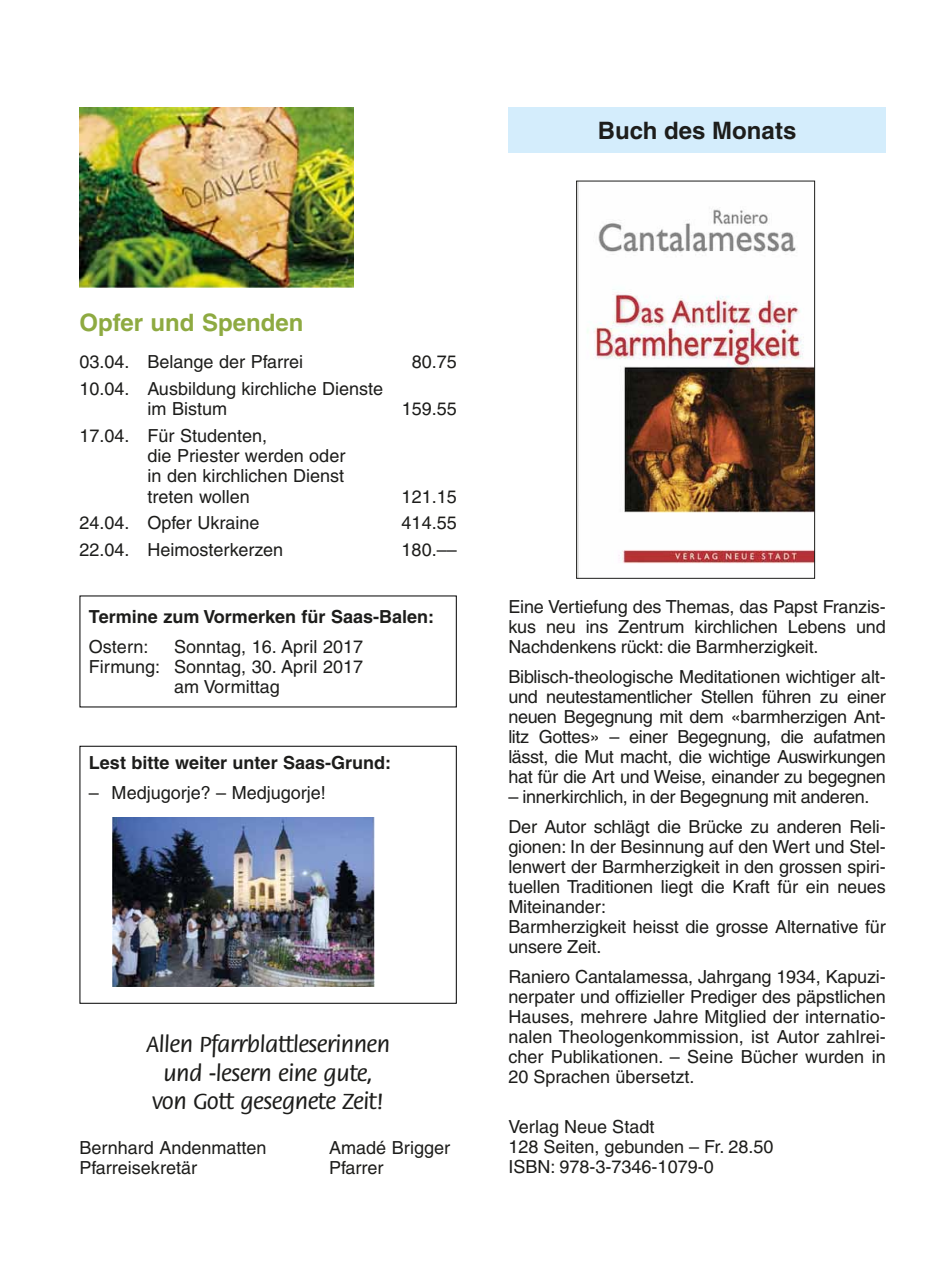
<style>
.page{position:relative;width:942px;height:1276px;background:#fff}
.page>*{position:absolute;margin:0;border:0;box-sizing:border-box;transform-origin:0 0}
.t1{font:500 24px/28.4px "Flora";letter-spacing:-.02em;color:#1d1d1b;text-align:center}
.t2{font:700 24px "Helvetica";color:#8eaa41}
.t3{font:700 24px "Helvetica";color:#1d1d1b}
.t4{font:18px/20px "Helvetica";color:#1d1d1b}
.t5{font:18px/30px "Helvetica";letter-spacing:-.02em;color:#1d1d1b}
.t6{font:700 18px "Helvetica";color:#1d1d1b}
</style>
<div class="page">
<img style="left:79px;top:108px;width:274px;height:179px">
<img style="left:112px;top:818px;width:262px;height:168px">
<div style="left:508px;top:107px;width:377px;height:46px;background:#d4edfc"></div>
<img style="left:578px;top:183px;width:234px;height:393px">
<div style="left:576px;top:181px;width:238px;height:397px;border:1px solid #1d1d1b"></div>
<h1 class="t3" style="left:597px;top:116px;width:200px">Buch des Monats</h1>
<h1 class="t2" style="left:79px;top:308px;width:225px">Opfer und Spenden</h1>
<p class="t4" style="left:79px;top:351px;width:225px">03.04. Belange der Pfarrei</p>
<p class="t4" style="left:411px;top:351px;width:47px">80.75</p>
<p class="t4" style="left:147px;top:378px;width:237px;text-indent:-68px">10.04. Ausbildung kirchliche Dienste im Bistum</p>
<p class="t4" style="left:401px;top:398px;width:57px">159.55</p>
<p class="t4" style="left:147px;top:425px;width:199px;text-indent:-68px">17.04. Für Studenten,<br>die Priester werden oder in den kirchlichen Dienst treten wollen</p>
<p class="t4" style="left:401px;top:486px;width:57px">121.15</p>
<p class="t4" style="left:79px;top:513px;width:181px">24.04. Opfer Ukraine</p>
<p class="t4" style="left:401px;top:513px;width:57px">414.55</p>
<p class="t4" style="left:79px;top:539px;width:205px">22.04. Heimosterkerzen</p>
<p class="t4" style="left:401px;top:539px;width:57px">180.––</p>
<p class="t6" style="left:89px;top:606px;width:346px">Termine zum Vormerken für Saas-Balen:</p>
<p class="t4" style="left:89px;top:637px;width:61px">Ostern:</p>
<p class="t4" style="left:174px;top:637px;width:190px">Sonntag, 16. April 2017</p>
<p class="t4" style="left:89px;top:657px;width:275px">Firmung: Sonntag, 30. April 2017</p>
<p class="t4" style="left:174px;top:677px;width:107px">am Vormittag</p>
<p class="t6" style="left:89px;top:752px;width:304px">Lest bitte weiter unter Saas-Grund:</p>
<p class="t4" style="left:89px;top:783px;width:238px">– Medjugorje? – Medjugorje!</p>
<h1 class="t1" style="left:146px;top:1031px;width:245px">Allen Pfarrblattleserinnen und -lesern eine gute, von Gott gesegnete Zeit!</h1>
<p class="t4" style="left:79px;top:1137px;width:189px">Bernhard Andenmatten</p>
<p class="t4" style="left:329px;top:1137px;width:122px">Amadé Brigger</p>
<p class="t4" style="left:79px;top:1157px;width:119px">Pfarreisekretär</p>
<p class="t4" style="left:329px;top:1157px;width:56px">Pfarrer</p>
<p class="t4" style="left:508px;top:597px;width:379px;text-align:justify">Eine Vertiefung des Themas, das Papst Franzis&shy;kus neu ins Zentrum kirchlichen Lebens und Nachdenkens rückt: die Barmherzigkeit.</p>
<p class="t4" style="left:508px;top:667px;width:379px;text-align:justify">Biblisch-theologische Meditationen wichtiger alt&shy;und neutestamentlicher Stellen führen zu einer neuen Begegnung mit dem «barmherzigen Ant&shy;litz Gottes» – einer Begegnung, die aufatmen lässt, die Mut macht, die wichtige Auswirkungen hat für die Art und Weise, einander zu begegnen</p>
<p class="t5" style="left:508px;top:782px;width:378px">– innerkirchlich, in der Begegnung mit anderen.<br>Der Autor schlägt die Brücke zu anderen Reli-</p>
<p class="t4" style="left:508px;top:837px;width:379px">gionen: In der Besinnung auf den Wert und Stel&shy;lenwert der Barmherzigkeit in den grossen spiri&shy;tuellen Traditionen liegt die Kraft für ein neues Miteinander:<br>Barmherzigkeit heisst die grosse Alternative für unsere Zeit.</p>
<p class="t4" style="left:508px;top:967px;width:379px;text-align:justify">Raniero Cantalamessa, Jahrgang 1934, Kapuzi - nerpater und offizieller Prediger des päpstlichen Hauses, mehrere Jahre Mitglied der internatio&shy;nalen Theologenkommission, ist Autor zahlrei&shy;cher Publikationen. – Seine Bücher wurden in 20 Sprachen übersetzt.</p>
<p class="t4" style="left:508px;top:1117px;width:267px">Verlag Neue Stadt<br>128 Seiten, gebunden – Fr. 28.50<br>ISBN: 978-3-7346-1079-0</p>
</div>
